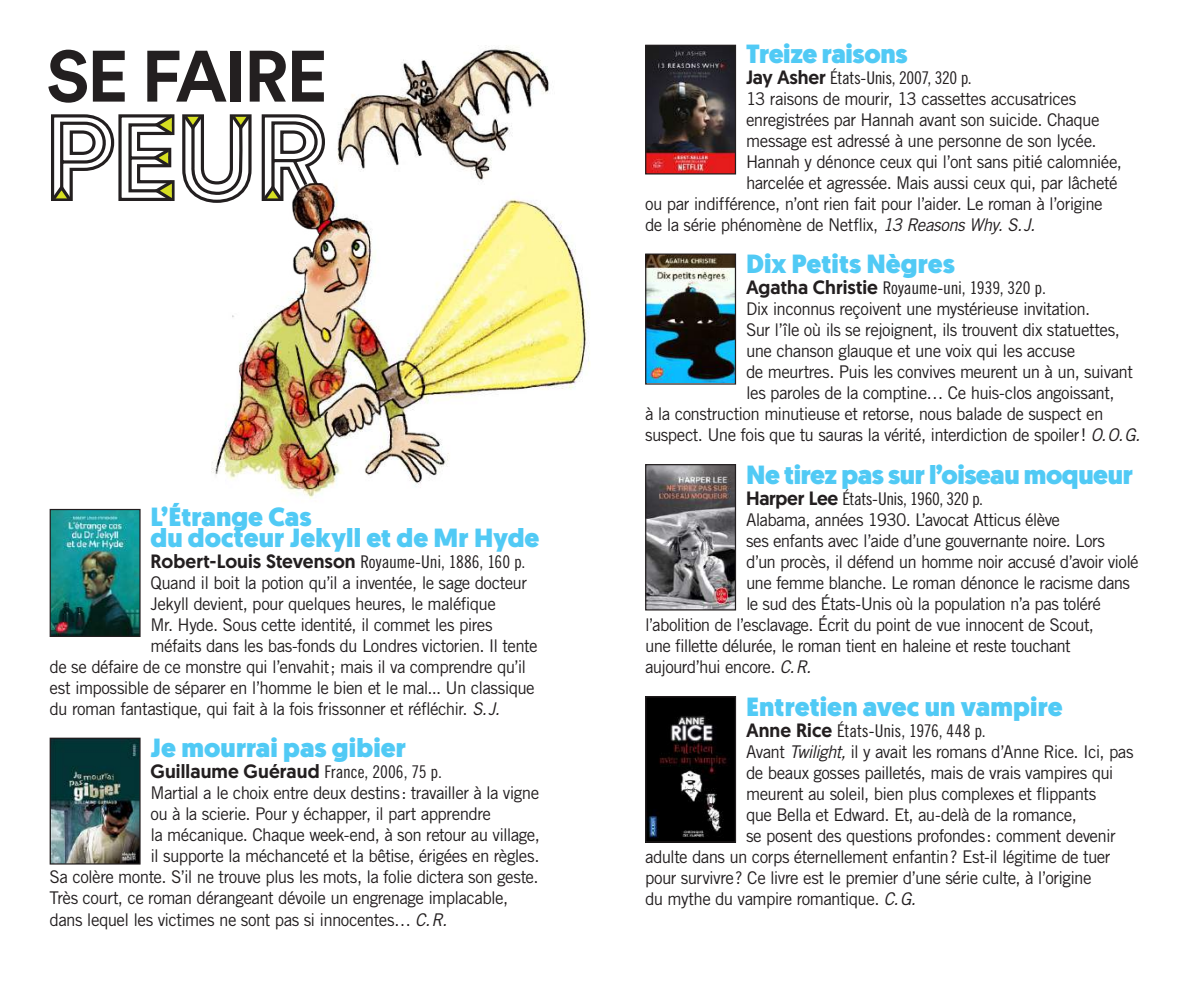
<style>
.page{position:relative;width:1191px;height:993px;background:#fff}
.page>*{position:absolute;margin:0;border:0;box-sizing:border-box;transform-origin:0 0}
.t1{font:900 26.25px/21px "Geomanist";color:#51caf5}
.t2{font:500 19.25px "Geomanist";letter-spacing:.005em;color:#231f20}
.t3{font:17.5px "Trade Gothic LT Pro";letter-spacing:-.035em;color:#231f20}
.t4{font:17.5px "Trade Gothic LT Pro Cn 18";letter-spacing:-.015em;color:#231f20}
.s1{font-family:"Geomanist";font-weight:500;font-size:19.25px}
.s2{font-style:italic}
.s3{font-family:"Trade Gothic LT Pro Cn 18";font-weight:400;font-size:17.5px}
</style>
<div class="page">
<img style="left:52px;top:510px;width:87px;height:124px">
<div style="left:50px;top:508px;width:91px;height:128px;border:1px solid #231f20"></div>
<img style="left:52px;top:739px;width:87px;height:123px">
<div style="left:50px;top:737px;width:91px;height:127px;border:1px solid #231f20"></div>
<svg style="left:48px;top:50px;width:39px;height:53px"></svg>
<svg style="left:93px;top:51px;width:32px;height:51px"></svg>
<svg style="left:147px;top:51px;width:8px;height:51px"></svg>
<svg style="left:51px;top:114px;width:104px;height:87px"></svg>
<img style="left:155px;top:44px;width:505px;height:455px">
<img style="left:647px;top:255px;width:87px;height:127px">
<div style="left:645px;top:253px;width:91px;height:131px;border:1px solid #231f20"></div>
<img style="left:647px;top:466px;width:87px;height:142px">
<div style="left:645px;top:464px;width:91px;height:146px;border:1px solid #231f20"></div>
<img style="left:647px;top:698px;width:87px;height:142px">
<div style="left:645px;top:696px;width:91px;height:146px;border:1px solid #231f20"></div>
<img style="left:647px;top:47px;width:87px;height:125px">
<div style="left:645px;top:45px;width:91px;height:129px;border:1px solid #231f20"></div>
<h1 class="t1" style="left:150px;top:506px;width:390px">L’Étrange Cas<br>du docteur Jekyll et de Mr Hyde</h1>
<p class="t4" style="left:150px;top:551px;width:376px"><span class="s1">Robert-Louis Stevenson</span> Royaume-Uni, 1886, 160 p.</p>
<p class="t3" style="left:150px;top:572px;width:378px">Quand il boit la potion qu’il a inventée, le sage docteur</p>
<p class="t3" style="left:150px;top:593px;width:347px">Jekyll devient, pour quelques heures, le maléfique</p>
<p class="t3" style="left:150px;top:614px;width:344px">Mr. Hyde. Sous cette identité, il commet les pires</p>
<p class="t3" style="left:150px;top:635px;width:388px">méfaits dans les bas-fonds du Londres victorien. Il tente</p>
<p class="t3" style="left:50px;top:656px;width:478px">de se défaire de ce monstre qui l’envahit; mais il va comprendre qu’il</p>
<p class="t3" style="left:50px;top:677px;width:486px">est impossible de séparer en l’homme le bien et le mal... Un classique</p>
<p class="t3" style="left:50px;top:698px;width:456px">du roman fantastique, qui fait à la fois frissonner et réfléchir. <span class="s2">S.J.</span></p>
<h1 class="t1" style="left:150px;top:737px;width:257px">Je mourrai pas gibier</h1>
<p class="t2" style="left:150px;top:758px;width:293px">Guillaume Guéraud <span class="s3">France, 2006, 75 p.</span></p>
<p class="t3" style="left:150px;top:782px;width:390px">Martial a le choix entre deux destins: travailler à la vigne</p>
<p class="t3" style="left:150px;top:803px;width:342px">ou à la scierie. Pour y échapper, il part apprendre</p>
<p class="t3" style="left:150px;top:824px;width:391px">la mécanique. Chaque week-end, à son retour au village,</p>
<p class="t3" style="left:150px;top:845px;width:390px">il supporte la méchanceté et la bêtise, érigées en règles.</p>
<p class="t3" style="left:50px;top:866px;width:490px">Sa colère monte. S’il ne trouve plus les mots, la folie dictera son geste.</p>
<p class="t3" style="left:50px;top:887px;width:460px">Très court, ce roman dérangeant dévoile un engrenage implacable,</p>
<p class="t3" style="left:50px;top:908px;width:403px">dans lequel les victimes ne sont pas si innocentes… <span class="s2">C.R.</span></p>
<h1 class="t1" style="left:746px;top:44px;width:163px">Treize raisons</h1>
<p class="t4" style="left:746px;top:67px;width:227px"><span class="s1">Jay Asher</span> États-Unis, 2007, 320 p.</p>
<p class="t3" style="left:746px;top:88px;width:332px">13 raisons de mourir, 13 cassettes accusatrices</p>
<p class="t3" style="left:746px;top:109px;width:355px">enregistrées par Hannah avant son suicide. Chaque</p>
<p class="t3" style="left:746px;top:130px;width:352px">message est adressé à une personne de son lycée.</p>
<p class="t3" style="left:746px;top:151px;width:378px">Hannah y dénonce ceux qui l’ont sans pitié calomniée,</p>
<p class="t3" style="left:746px;top:172px;width:373px">harcelée et agressée. Mais aussi ceux qui, par lâcheté</p>
<p class="t3" style="left:645px;top:193px;width:459px">ou par indifférence, n’ont rien fait pour l’aider. Le roman à l’origine</p>
<p class="t3" style="left:645px;top:214px;width:396px">de la série phénomène de Netflix, <span class="s2">13 ReasonsWhy.S.J.</span></p>
<h1 class="t1" style="left:746px;top:253px;width:210px">Dix Petits Nègres</h1>
<p class="t4" style="left:746px;top:277px;width:301px"><span class="s1">Agatha Christie</span> Royaume-uni, 1939, 320 p.</p>
<p class="t3" style="left:746px;top:298px;width:346px">Dix inconnus reçoivent une mystérieuse invitation.</p>
<p class="t3" style="left:746px;top:319px;width:375px">Sur l’île où ils se rejoignent, ils trouvent dix statuettes,</p>
<p class="t3" style="left:746px;top:340px;width:331px">une chanson glauque et une voix qui les accuse</p>
<p class="t3" style="left:746px;top:361px;width:388px">de meurtres. Puis les convives meurent un à un, suivant</p>
<p class="t3" style="left:746px;top:382px;width:370px">les paroles de la comptine… Ce huis-clos angoissant,</p>
<p class="t3" style="left:645px;top:403px;width:460px">à la construction minutieuse et retorse, nous balade de suspect en</p>
<p class="t3" style="left:645px;top:424px;width:501px">suspect. Une fois que tu sauras la vérité, interdiction de spoiler! <span class="s2">O.O.G.</span></p>
<h1 class="t1" style="left:746px;top:464px;width:388px">Ne tirez pas sur l’oiseau moqueur</h1>
<p class="t4" style="left:746px;top:488px;width:239px"><span class="s1">Harper Lee</span> États-Unis, 1960, 320 p.</p>
<p class="t3" style="left:746px;top:509px;width:315px">Alabama, années 1930. L’avocat Atticus élève</p>
<p class="t3" style="left:746px;top:530px;width:360px">ses enfants avec l’aide d’une gouvernante noire. Lors</p>
<p class="t3" style="left:746px;top:551px;width:394px">d’un procès, il défend un homme noir accusé d’avoir violé</p>
<p class="t3" style="left:746px;top:572px;width:385px">une femme blanche. Le roman dénonce le racisme dans</p>
<p class="t3" style="left:746px;top:593px;width:356px">le sud des États-Unis où la population n’a pas toléré</p>
<p class="t3" style="left:645px;top:614px;width:450px">l’abolition de l’esclavage. Écrit du point de vue innocent de Scout,</p>
<p class="t3" style="left:645px;top:635px;width:427px">une fillette délurée, le roman tient en haleine et reste touchant</p>
<p class="t3" style="left:645px;top:656px;width:172px">aujourd’hui encore. <span class="s2">C.R.</span></p>
<h1 class="t1" style="left:746px;top:696px;width:318px">Entretien avec un vampire</h1>
<p class="t4" style="left:746px;top:720px;width:241px"><span class="s1">Anne Rice</span> États-Unis, 1976, 448 p.</p>
<p class="t3" style="left:746px;top:740px;width:389px">Avant <span class="s2">Twilight,</span>il y avait les romans d’Anne Rice. Ici, pas</p>
<p class="t3" style="left:746px;top:761px;width:369px">de beaux gosses pailletés, mais de vrais vampires qui</p>
<p class="t3" style="left:746px;top:782px;width:352px">meurent au soleil, bien plus complexes et flippants</p>
<p class="t3" style="left:746px;top:803px;width:332px">que Bella et Edward. Et, au-delà de la romance,</p>
<p class="t3" style="left:746px;top:824px;width:371px">se posent des questions profondes: comment devenir</p>
<p class="t3" style="left:645px;top:845px;width:467px">adulte dans un corps éternellement enfantin? Est-il légitime de tuer</p>
<p class="t3" style="left:645px;top:866px;width:448px">pour survivre? Ce livre est le premier d’une série culte, à l’origine</p>
<p class="t3" style="left:645px;top:887px;width:277px">du mythe du vampire romantique. <span class="s2">C.G.</span></p>
</div>
